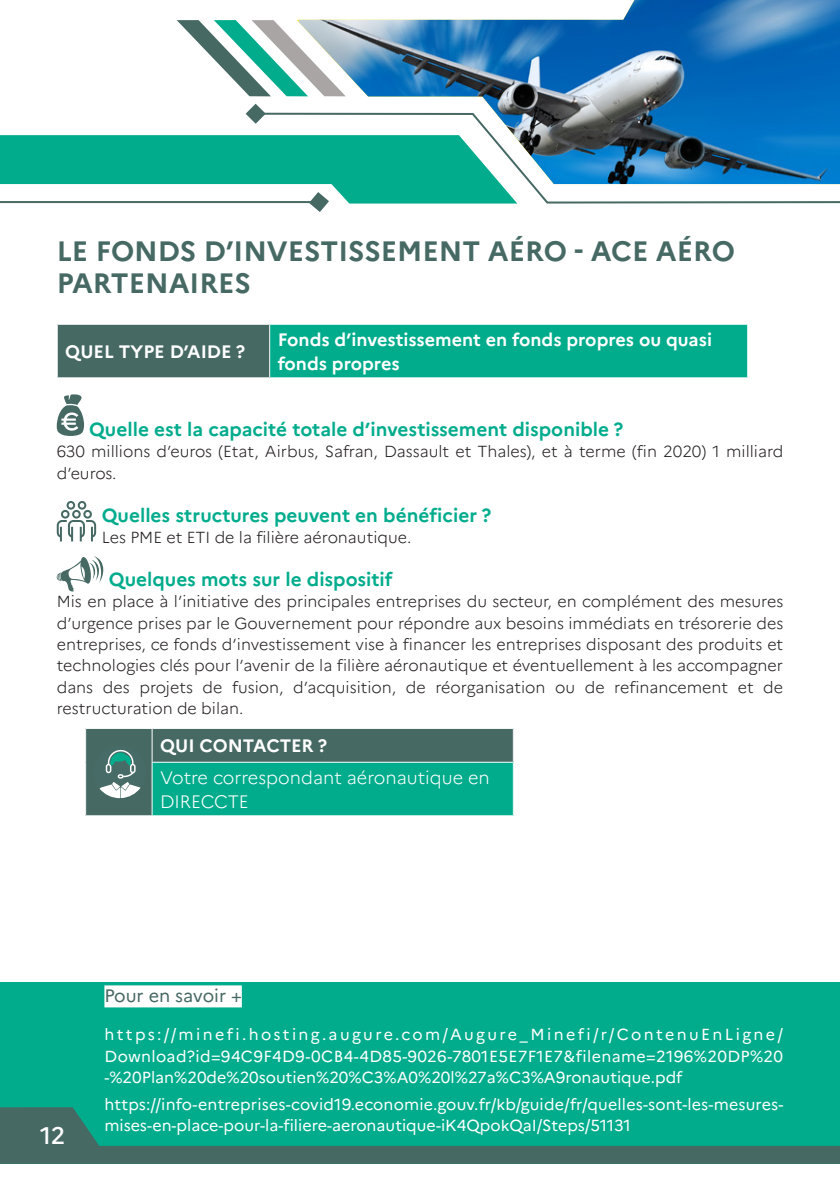
<style>
.page{position:relative;width:840px;height:1191px;background:#fff}
.page>*{position:absolute;margin:0;border:0;box-sizing:border-box;transform-origin:0 0}
.Style-Titre{font:700 28px/32px "Marianne";color:#466964}
.t1{font:500 24px "Marianne";color:#fff}
.inter-vert{font:700 19px "Marianne";color:#00ac8c}
.Type_d_aide2{font:700 18px/24px "Marianne";color:#fff}
.Contacts{font:300 18px/24px "Marianne";color:#fff}
.Type_d_aide1{font:700 18px "Marianne";color:#fff}
.liens_titre{font:18px "Marianne";color:#466964}
.texte_courant_2{font:300 16px/21.4px "Marianne";color:#231f20}
.liens{font:16px/21.4px "Marianne";color:#fff;text-align:justify}
</style>
<div class="page">
<svg style="left:245px;top:104px;width:19px;height:20px"></svg>
<svg style="left:257px;top:112px;width:582px;height:92px"></svg>
<svg style="left:177px;top:20px;width:119px;height:76px"></svg>
<svg style="left:0;top:135px;width:517px;height:77px"></svg>
<img style="left:298px;top:0;width:541px;height:184px">
<div style="left:0;top:982px;width:839px;height:181px;background:#00ac8c"></div>
<svg style="left:0;top:1107px;width:839px;height:56px"></svg>
<div style="left:104px;top:985px;width:138px;height:22px;background:#fff"></div>
<div style="left:57px;top:324px;width:212px;height:54px;background:#466964"></div>
<div style="left:269px;top:324px;width:478px;height:54px;background:#00ac8c"></div>
<hr style="left:57px;top:324px;width:212px;height:1px;background:#fff">
<hr style="left:57px;top:325px;width:1px;height:52px;background:#fff">
<hr style="left:269px;top:324px;width:478px;height:1px;background:#fff">
<hr style="left:269px;top:325px;width:1px;height:52px;background:#fff">
<hr style="left:746px;top:325px;width:1px;height:52px;background:#fff">
<hr style="left:57px;top:377px;width:212px;height:1px;background:#fff">
<hr style="left:269px;top:377px;width:478px;height:1px;background:#fff">
<svg style="left:57px;top:394px;width:27px;height:42px"></svg>
<svg style="left:56px;top:501px;width:41px;height:41px"></svg>
<svg style="left:57px;top:556px;width:46px;height:35px"></svg>
<div style="left:86px;top:728px;width:66px;height:87px;background:#466964"></div>
<div style="left:152px;top:728px;width:361px;height:34px;background:#466964"></div>
<div style="left:152px;top:762px;width:361px;height:53px;background:#00ac8c"></div>
<hr style="left:85px;top:728px;width:67px;height:1px;background:#fff">
<hr style="left:152px;top:728px;width:361px;height:1px;background:#fff">
<hr style="left:151px;top:729px;width:1px;height:32px;background:#fff">
<hr style="left:512px;top:729px;width:1px;height:32px;background:#fff">
<hr style="left:151px;top:761px;width:362px;height:1px;background:#fff">
<hr style="left:151px;top:762px;width:1px;height:53px;background:#fff">
<hr style="left:512px;top:762px;width:1px;height:53px;background:#fff">
<svg style="left:99px;top:749px;width:42px;height:49px"></svg>
<p class="Style-Titre" style="left:57px;top:235px;width:679px">LE FONDS D’INVESTISSEMENT AÉRO - ACE AÉRO<br>PARTENAIRES</p>
<p class="Type_d_aide1" style="left:65px;top:340px;width:181px">QUEL TYPE D’AIDE ?</p>
<p class="Type_d_aide2" style="left:277px;top:327px;width:435px">Fonds d’investissement en fonds propres ou quasi fonds propres</p>
<p class="inter-vert" style="left:89px;top:417px;width:535px">Quelle est la capacité totale d’investissement disponible ?</p>
<p class="texte_courant_2" style="left:57px;top:441px;width:727px">630 millions d’euros (Etat, Airbus, Safran, Dassault et Thales), et à terme (fin 2020) 1 milliard d’euros.</p>
<p class="inter-vert" style="left:102px;top:503px;width:390px">Quelles structures peuvent en bénéficier ?</p>
<p class="texte_courant_2" style="left:102px;top:526px;width:311px">Les PME et ETI de la filière aéronautique.</p>
<p class="inter-vert" style="left:109px;top:567px;width:285px">Quelques mots sur le dispositif</p>
<p class="texte_courant_2" style="left:57px;top:591px;width:727px;text-align:justify">Mis en place à l’initiative des principales entreprises du secteur, en complément des mesures d’urgence prises par le Gouvernement pour répondre aux besoins immédiats en trésorerie des entreprises, ce fonds d’investissement vise à financer les entreprises disposant des produits et technologies clés pour l’avenir de la filière aéronautique et éventuellement à les accompagner dans des projets de fusion, d’acquisition, de réorganisation ou de refinancement et de restructuration de bilan.</p>
<p class="Type_d_aide1" style="left:160px;top:734px;width:168px">QUI CONTACTER ?</p>
<p class="Contacts" style="left:160px;top:765px;width:331px">Votre correspondant aéronautique en<br>DIRECCTE</p>
<p class="t1" style="left:40px;top:1121px;width:27px">12</p>
<p class="liens_titre" style="left:104px;top:984px;width:139px">Pour en savoir +</p>
<p class="liens" style="left:104px;top:1023px;width:680px">https://minefi.hosting.augure.com/Augure_Minefi/r/ContenuEnLigne/ Download?id=94C9F4D9-0CB4-4D85-9026-7801E5E7F1E7&amp;filename=2196%20DP%20 -%20Plan%20de%20soutien%20%C3%A0%20l%27a%C3%A9ronautique.pdf</p>
<p class="liens" style="left:104px;top:1093px;width:680px">https://info-entreprises-covid19.economie.gouv.fr/kb/guide/fr/quelles-sont-les-mesures&shy;mises-en-place-pour-la-filiere-aeronautique-iK4QpokQaI/Steps/51131</p>
</div>
